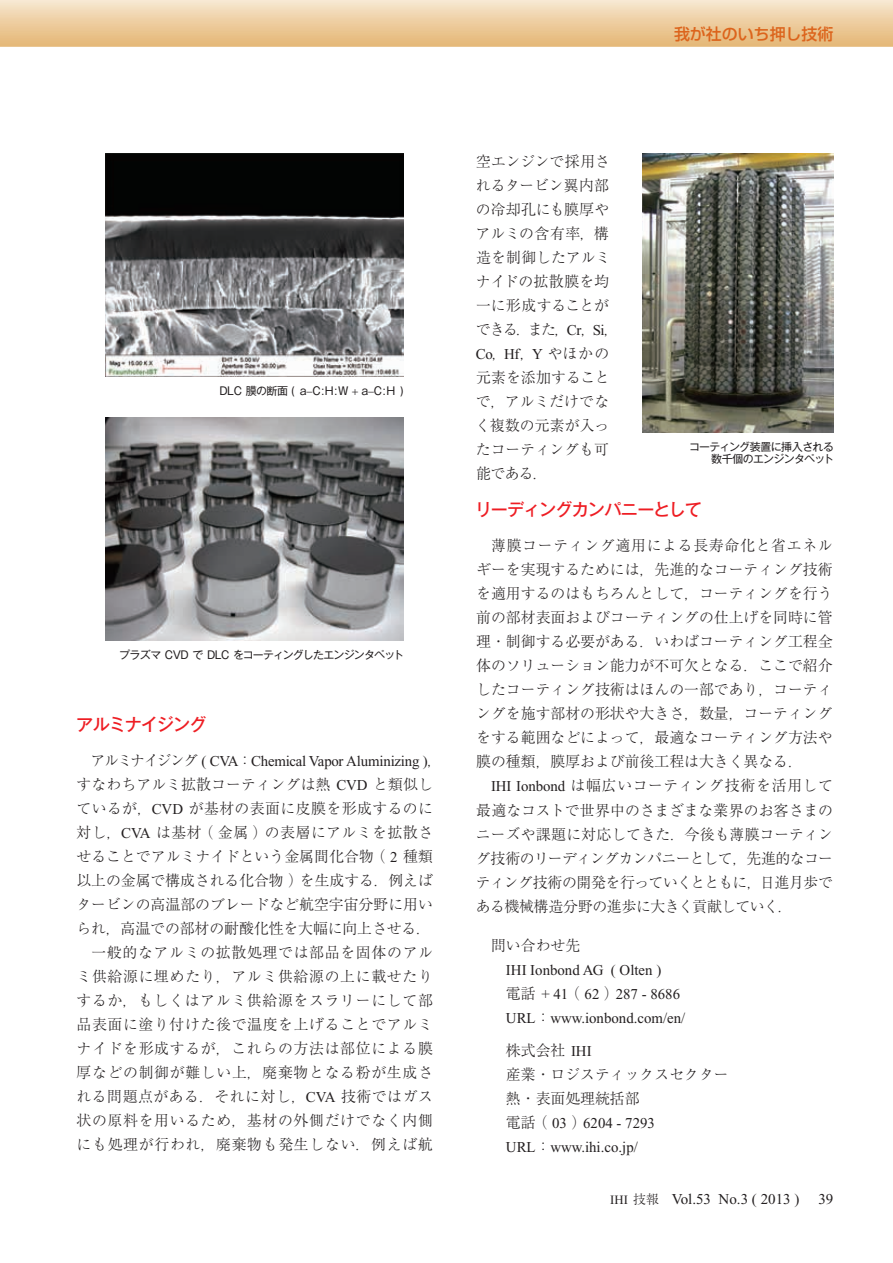
<style>
.page{position:relative;width:893px;height:1263px;background:#fff}
.page>*{position:absolute;margin:0;border:0;box-sizing:border-box;transform-origin:0 0}
.t1{font:500 17.25px "Gothic MB101 Pro";letter-spacing:-.045em;color:#ee1d23}
.t2{font:500 15.9px "Shin Go Pro";color:#dc641c}
.t3{font:300 15px/24px "Ryumin Pro";letter-spacing:.01em;color:#231f20}
.t4{font:300 15px/24px "Ryumin Pro";letter-spacing:.045em;color:#231f20;text-align:right}
.t5{font:15px/24px "Times New Roman";color:#231f20}
.t6{font:10.95px/12px "Gothic MB101 Pro";letter-spacing:-.06em;color:#231f20;text-align:right}
.s1{font-family:"Ryumin Pro";font-weight:300}
.s2{font-family:"Times New Roman";font-weight:400}
.s3{font-size:12.75px}
.s4{font-family:"Ryumin Pro";font-weight:300;font-size:12.75px}
</style>
<div class="page">
<svg style="left:0;top:0;width:893px;height:47px;background:#edcea1"></svg>
<img style="left:106px;top:418px;width:298px;height:223px">
<img style="left:106px;top:153px;width:298px;height:223px">
<img style="left:642px;top:153px;width:191px;height:279px">
<p class="t2" style="left:674px;top:21px;width:161px">我が社のいち押し技術</p>
<p class="t6" style="left:220px;top:383px;width:186px">DLC 膜の断面 ( a C:H:W a C:H )</p>
<p class="t6" style="left:119px;top:647px;width:287px">プラズマ CVD で DLC をコーティングしたエンジンタペット</p>
<p class="t1" style="left:76px;top:710px;width:132px">アルミナイジング</p>
<p class="t5" style="left:91px;top:749px;width:353px"><span class="s1">アルミナイジング</span> ( CVA<span class="s1">：</span>Chemical Vapor Aluminizing )<span class="s1">，</span></p>
<p class="t4" style="left:76px;top:771px;width:358px">すなわちアルミ拡散コーティングは熱 <span class="s2">CVD</span> と類似しているが，<span class="s2">CVD</span> が基材の表面に皮膜を形成するのに対し，<span class="s2">CVA</span> は基材（金属）の表層にアルミを拡散させることでアルミナイドという金属間化合物（ <span class="s2">2</span> 種類以上の金属で構成される化合物）を生成する．例えばタービンの高温部のブレードなど航空宇宙分野に用いられ，高温での部材の耐酸化性を大幅に向上させる．一般的なアルミの拡散処理では部品を固体のアルミ供給源に埋めたり，アルミ供給源の上に載せたりするか，もしくはアルミ供給源をスラリーにして部品表面に塗り付けた後で温度を上げることでアルミナイドを形成するが，これらの方法は部位による膜厚などの制御が難しい上，廃棄物となる粉が生成される問題点がある．それに対し，<span class="s2">CVA</span> 技術ではガス状の原料を用いるため，基材の外側だけでなく内側にも処理が行われ，廃棄物も発生しない．例えば航</p>
<p class="t3" style="left:475px;top:149px;width:145px">空エンジンで採用されるタービン翼内部の冷却孔にも膜厚やアルミの含有率，構造を制御したアルミナイドの拡散膜を均一に形成することができる．また，<span class="s2">Cr</span>，<span class="s2">Si</span>，<br><span class="s2">Co</span>，<span class="s2">Hf</span>，<span class="s2">Y</span> やほかの元素を添加することで，アルミだけでなく複数の元素が入ったコーティングも可能である．</p>
<p class="t1" style="left:475px;top:495px;width:228px">リーディングカンパニーとして</p>
<p class="t3" style="left:476px;top:533px;width:358px;text-align:justify;text-indent:15px">薄膜コーティング適用による長寿命化と省エネルギーを実現するためには，先進的なコーティング技術を適用するのはもちろんとして，コーティングを行う前の部材表面およびコーティングの仕上げを同時に管理・制御する必要がある．いわばコーティング工程全体のソリューション能力が不可欠となる．ここで紹介したコーティング技術はほんの一部であり，コーティングを施す部材の形状や大きさ，数量，コーティングをする範囲などによって，最適なコーティング方法や膜の種類，膜厚および前後工程は大きく異なる．</p>
<p class="t3" style="left:476px;top:773px;width:359px;text-align:justify;text-indent:15px"><span class="s2">IHI Ionbond</span> は幅広いコーティング技術を活用して最適なコストで世界中のさまざまな業界のお客さまのニーズや課題に対応してきた．今後も薄膜コーティング技術のリーディングカンパニーとして，先進的なコーティング技術の開発を行っていくとともに，日進月歩である機械構造分野の進歩に大きく貢献していく．</p>
<p class="t3" style="left:491px;top:932px;width:91px">問い合わせ先</p>
<p class="t5" style="left:506px;top:957px;width:181px">IHI Ionbond AG ( Olten )<br><span class="s1">電話</span> + 41<span class="s1">（</span> 62 <span class="s1">）</span>287 - 8686<br>URL<span class="s1">：</span>www.ionbond.com/en/</p>
<p class="t3" style="left:506px;top:1037px;width:224px">株式会社 <span class="s2">IHI<br></span>産業・ロジスティックスセクター熱・表面処理統括部</p>
<p class="t5" style="left:506px;top:1110px;width:150px"><span class="s1">電話（</span> 03 <span class="s1">）</span>6204 - 7293<br>URL<span class="s1">：</span>www.ihi.co.jp/</p>
<p class="t6" style="left:689px;top:439px;width:146px">コーティング装置に挿入される数千個のエンジンタペット</p>
<p class="t5" style="left:610px;top:1187px;width:191px"><span class="s3">IHI</span> <span class="s4">技報　</span>Vol.53 No.3 ( 2013 )</p>
<p class="t5" style="left:818px;top:1187px;width:16px">39</p>
</div>
